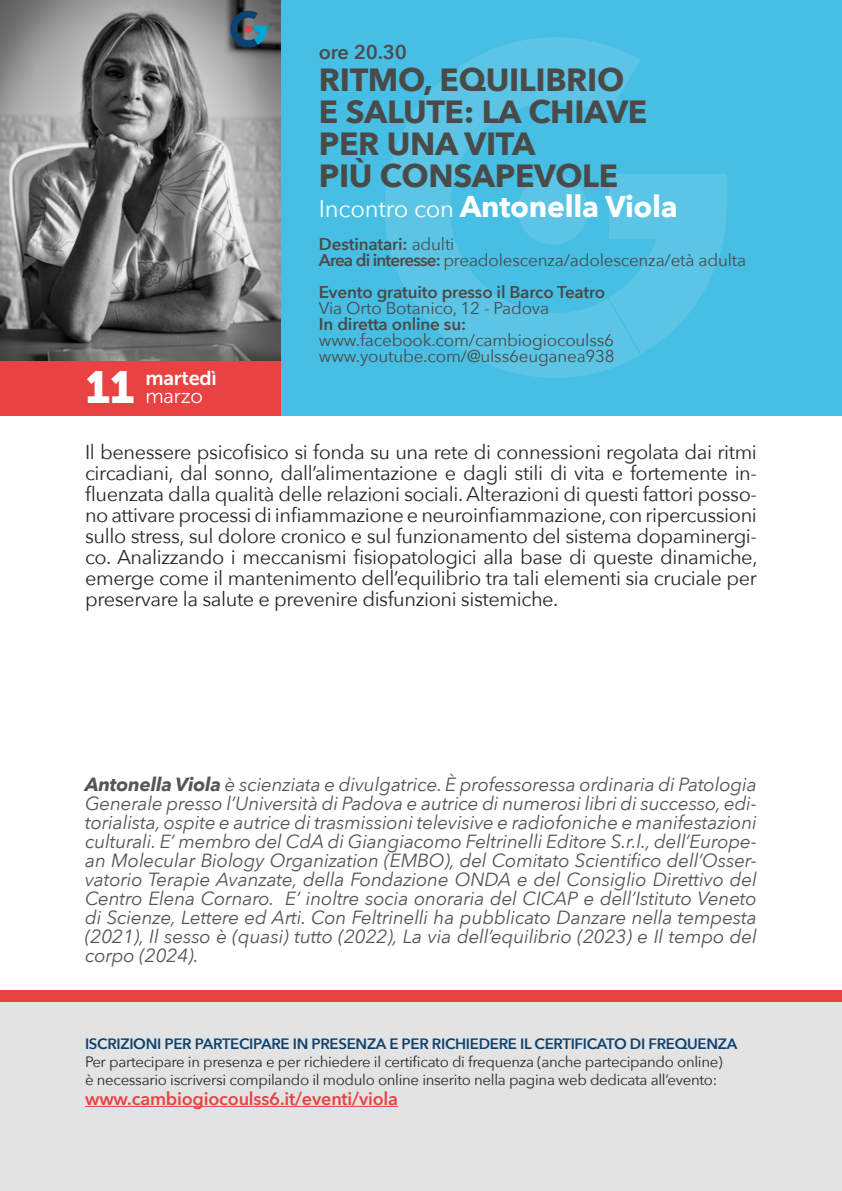
<style>
.page{position:relative;width:842px;height:1191px;background:#fff}
.page>*{position:absolute;margin:0;border:0;box-sizing:border-box;transform-origin:0 0}
.t1{font:44.6px "Museo Sans 900";color:#fff}
.t2{font:700 32px/32px "Avenir Next";letter-spacing:-.01em;color:#4a4a49}
.t3{font:700 30px "Avenir Next";letter-spacing:-.01em;color:#fff}
.t4{font:20px/21px "Avenir Next";letter-spacing:-.02em;color:#282827;text-align:justify}
.t5{font:600 20px "Avenir Next";letter-spacing:-.01em;color:#4a4a49}
.t6{font:20px "Museo Sans 700";letter-spacing:-.015em;color:#fff}
.t7{font:20px "Museo Sans 300";letter-spacing:-.01em;color:#fff}
.t8{font:italic 19px/19px "Avenir Next";letter-spacing:-.01em;color:#555554;text-align:justify}
.t9{font:600 18px "Avenir Next";letter-spacing:-.01em;color:#e84242}
.t10{font:17px/16px "Avenir Next";letter-spacing:-.01em;color:#4a4a49}
.t11{font:600 17px "Avenir Next";letter-spacing:-.01em;color:#4a4a49}
.t12{font:15px/18px "Avenir Next";letter-spacing:-.02em;color:#282827}
.t13{font:600 15px "Avenir Next";letter-spacing:-.02em;color:#0c4270}
.s1{font-weight:400;font-size:24px}
.s2{font-weight:600}
.s3{font-weight:700}
</style>
<div class="page">
<div style="left:0;top:0;width:842px;height:416px;background:#47bee3"></div>
<div style="left:0;top:1002px;width:842px;height:189px;background:#e3e3e3"></div>
<div style="left:0;top:990px;width:842px;height:12px;background:#e84242"></div>
<img style="left:0;top:0;width:281px;height:361px">
<div style="left:0;top:361px;width:281px;height:55px;background:#e84242"></div>
<svg style="left:230px;top:11px;width:37px;height:36px"></svg>
<svg style="left:385px;top:37px;width:255px;height:341px"></svg>
<svg style="left:609px;top:174px;width:117px;height:180px"></svg>
<svg style="left:514px;top:171px;width:77px;height:77px"></svg>
<hr style="left:85px;top:1106px;width:313px;height:1px;background:#e84242">
<h1 class="t1" style="left:85px;top:362px;width:51px">11</h1>
<p class="t6" style="left:145px;top:366px;width:73px">martedì</p>
<p class="t7" style="left:145px;top:385px;width:59px">marzo</p>
<p class="t5" style="left:319px;top:35px;width:89px">ore 20.30</p>
<h2 class="t2" style="left:319px;top:64px;width:330px">RITMO, EQUILIBRIO<br>E SALUTE: LA CHIAVE<br>PER UNA VITA<br>PIÙ CONSAPEVOLE</h2>
<h3 class="t3" style="left:319px;top:181px;width:360px"><span class="s1">Incontro con</span> Antonella Viola</h3>
<p class="t10" style="left:319px;top:235px;width:429px"><span class="s2">Destinatari:</span> adulti<br><span class="s2">Area di interesse:</span> preadolescenza/adolescenza/età adulta</p>
<p class="t11" style="left:319px;top:277px;width:288px">Evento gratuito presso il Barco Teatro</p>
<p class="t10" style="left:319px;top:299px;width:232px">Via Orto Botanico, 12 - Padova</p>
<p class="t11" style="left:319px;top:309px;width:149px">In diretta online su:</p>
<p class="t10" style="left:319px;top:331px;width:297px">www.facebook.com/cambiogiocoulss6 www.youtube.com/@ulss6euganea938</p>
<p class="t4" style="left:85px;top:440px;width:674px">Il benessere psicofisico si fonda su una rete di connessioni regolata dai ritmi circadiani, dal sonno, dall’alimentazione e dagli stili di vita e fortemente in&shy;fluenzata dalla qualità delle relazioni sociali. Alterazioni di questi fattori posso&shy;no attivare processi di infiammazione e neuroinfiammazione, con ripercussioni sullo stress, sul dolore cronico e sul funzionamento del sistema dopaminergi&shy;co. Analizzando i meccanismi fisiopatologici alla base di queste dinamiche, emerge come il mantenimento dell’equilibrio tra tali elementi sia cruciale per preservare la salute e prevenire disfunzioni sistemiche.</p>
<p class="t8" style="left:85px;top:774px;width:673px"><span class="s3">Antonella Viola</span> è scienziata e divulgatrice. È professoressa ordinaria di Patologia Generale presso l’Università di Padova e autrice di numerosi libri di successo, edi&shy;torialista, ospite e autrice di trasmissioni televisive e radiofoniche e manifestazioni culturali. E’ membro del CdA di Giangiacomo Feltrinelli Editore S.r.l., dell’Europe&shy;an Molecular Biology Organization (EMBO), del Comitato Scientifico dell’Osser&shy;vatorio Terapie Avanzate, della Fondazione ONDA e del Consiglio Direttivo del Centro Elena Cornaro. E’ inoltre socia onoraria del CICAP e dell’Istituto Veneto di Scienze, Lettere ed Arti. Con Feltrinelli ha pubblicato Danzare nella tempesta (2021), Il sesso è (quasi) tutto (2022), La via dell’equilibrio (2023) e Il tempo del corpo (2024).</p>
<p class="t13" style="left:85px;top:1031px;width:654px">ISCRIZIONI PER PARTECIPARE IN PRESENZA E PER RICHIEDERE IL CERTIFICATO DI FREQUENZA</p>
<p class="t12" style="left:85px;top:1052px;width:639px">Per partecipare in presenza e per richiedere il certificato di frequenza (anche partecipando online) è necessario iscriversi compilando il modulo online inserito nella pagina web dedicata all’evento:</p>
<p class="t9" style="left:85px;top:1083px;width:315px">www.cambiogiocoulss6.it/eventi/viola</p>
</div>
